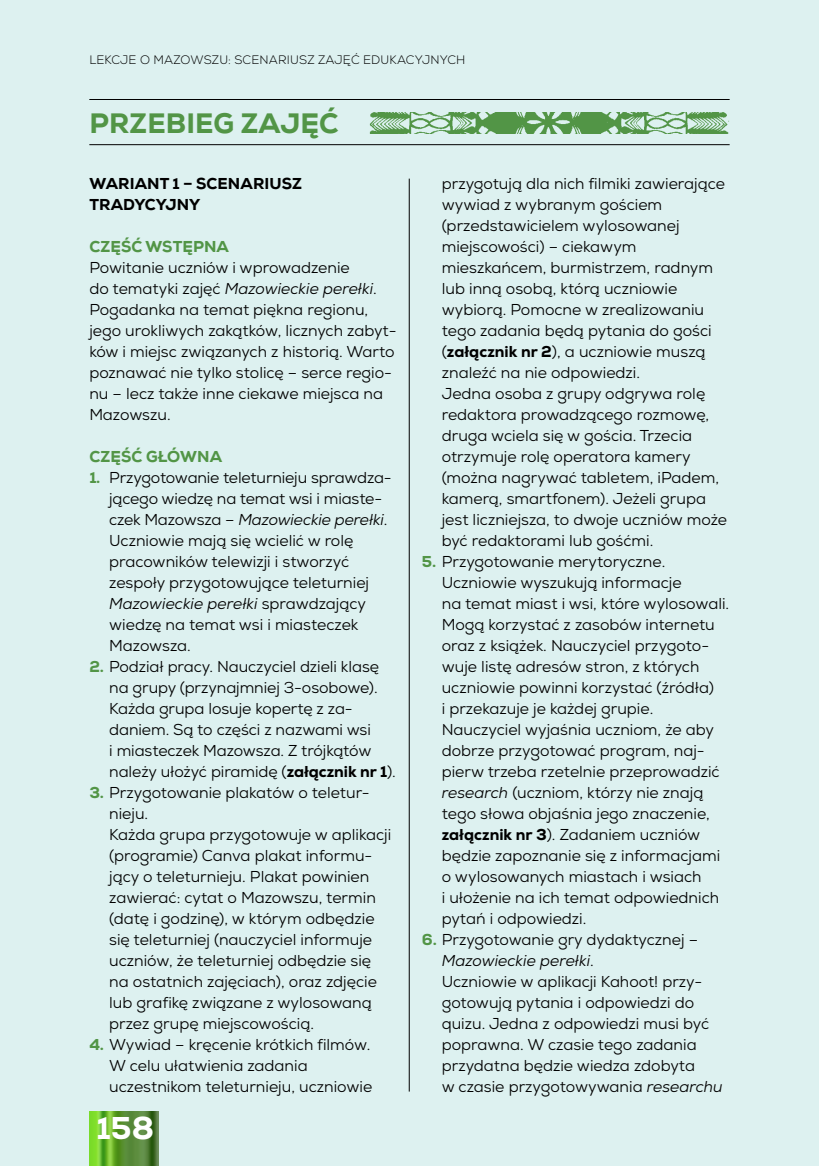
<style>
.page{position:relative;width:819px;height:1166px;background:#ddf1f0}
.page>*{position:absolute;margin:0;border:0;box-sizing:border-box;transform-origin:0 0}
.t1{font:800 31.5px "Nexa";color:#fff}
.t2{font:800 28px "Nexa";letter-spacing:.005em;color:#529546}
.t3{font:15.75px/21px "Nexa";color:#000}
.t4{font:800 15.75px/21px "Nexa";letter-spacing:.005em;color:#000}
.t5{font:800 15.75px "Nexa";letter-spacing:.005em;color:#529546}
.t6{font:300 12.25px "Nexa";letter-spacing:.015em;color:#000}
.s1{font-style:italic}
.s2{font-weight:800;color:#529546}
.s3{font-weight:800}
</style>
<div class="page">
<img style="left:89px;top:1111px;width:70px;height:55px">
<hr style="left:89px;top:144px;width:640px;height:1px;background:#000">
<hr style="left:89px;top:99px;width:640px;height:1px;background:#000">
<img style="left:369px;top:112px;width:360px;height:22px">
<hr style="left:409px;top:179px;width:1px;height:912px;background:#000">
<p class="t6" style="left:89px;top:52px;width:377px">LEKCJE O MAZOWSZU: SCENARIUSZ ZAJĘĆ EDUKACYJNYCH</p>
<h2 class="t2" style="left:89px;top:105px;width:251px">PRZEBIEG ZAJĘĆ</h2>
<p class="t4" style="left:89px;top:173px;width:214px">WARIANT 1 – SCENARIUSZ<br>TRADYCYJNY</p>
<p class="t5" style="left:89px;top:237px;width:141px">CZĘŚĆ WSTĘPNA</p>
<p class="t3" style="left:89px;top:257px;width:309px">Powitanie uczniów i wprowadzenie<br>do tematyki zajęć <span class="s1">Mazowieckie perełki</span>.<br>Pogadanka na temat piękna regionu, jego urokliwych zakątków, licznych zabyt&shy;ków i miejsc związanych z historią. Warto poznawać nie tylko stolicę – serce regio&shy;nu – lecz także inne ciekawe miejsca na Mazowszu.</p>
<p class="t5" style="left:89px;top:446px;width:134px">CZĘŚĆ GŁÓWNA</p>
<p class="t3" style="left:109px;top:467px;width:284px;text-indent:-20px"><span class="s2">1.</span> Przygotowanie teleturnieju sprawdza&shy;jącego wiedzę na temat wsi i miaste&shy;czek Mazowsza – <span class="s1">Mazowieckie perełki</span>.<br>Uczniowie mają się wcielić w rolę pracowników telewizji i stworzyć zespoły przygotowujące teleturniej <span class="s1">Mazowieckie perełki</span> sprawdzający wiedzę na temat wsi i miasteczek Mazowsza.</p>
<p class="t3" style="left:109px;top:656px;width:288px;text-indent:-20px"><span class="s2">2.</span> Podział pracy. Nauczyciel dzieli klasę na grupy (przynajmniej 3-osobowe).<br>Każda grupa losuje kopertę z za&shy;daniem. Są to części z nazwami wsi<br>i miasteczek Mazowsza. Z trójkątów należy ułożyć piramidę (<span class="s3">załącznik nr 1</span>).</p>
<p class="t3" style="left:109px;top:782px;width:283px;text-indent:-20px"><span class="s2">3.</span> Przygotowanie plakatów o teletur&shy;nieju.<br>Każda grupa przygotowuje w aplikacji (programie) Canva plakat informu&shy;jący o teleturnieju. Plakat powinien zawierać: cytat o Mazowszu, termin (datę i godzinę), w którym odbędzie się teleturniej (nauczyciel informuje uczniów, że teleturniej odbędzie się na ostatnich zajęciach), oraz zdjęcie lub grafikę związane z wylosowaną przez grupę miejscowością.</p>
<p class="t3" style="left:109px;top:1034px;width:264px;text-indent:-20px"><span class="s2">4.</span> Wywiad – kręcenie krótkich filmów.<br>W celu ułatwienia zadania uczestnikom teleturnieju, uczniowie</p>
<h1 class="t1" style="left:97px;top:1108px;width:59px">158</h1>
<p class="t3" style="left:441px;top:173px;width:287px">przygotują dla nich filmiki zawierające wywiad z wybranym gościem (przedstawicielem wylosowanej miejscowości) – ciekawym mieszkańcem, burmistrzem, radnym lub inną osobą, którą uczniowie wybiorą. Pomocne w zrealizowaniu tego zadania będą pytania do gości (<span class="s3">załącznik nr 2</span>), a uczniowie muszą znaleźć na nie odpowiedzi.<br>Jedna osoba z grupy odgrywa rolę redaktora prowadzącego rozmowę, druga wciela się w gościa. Trzecia otrzymuje rolę operatora kamery (można nagrywać tabletem, iPadem, kamerą, smartfonem). Jeżeli grupa jest liczniejsza, to dwoje uczniów może być redaktorami lub gośćmi.</p>
<p class="t3" style="left:441px;top:551px;width:289px;text-indent:-20px"><span class="s2">5.</span> Przygotowanie merytoryczne.<br>Uczniowie wyszukują informacje<br>na temat miast i wsi, które wylosowali.<br>Mogą korzystać z zasobów internetu oraz z książek. Nauczyciel przygoto&shy;wuje listę adresów stron, z których uczniowie powinni korzystać (źródła)<br>i przekazuje je każdej grupie.<br>Nauczyciel wyjaśnia uczniom, że aby dobrze przygotować program, naj&shy;pierw trzeba rzetelnie przeprowadzić <span class="s1">research</span> (uczniom, którzy nie znają tego słowa objaśnia jego znaczenie, <span class="s3">załącznik nr 3</span>). Zadaniem uczniów będzie zapoznanie się z informacjami o wylosowanych miastach i wsiach<br>i ułożenie na ich temat odpowiednich pytań i odpowiedzi.</p>
<p class="t3" style="left:441px;top:929px;width:282px;text-indent:-20px"><span class="s2">6.</span> Przygotowanie gry dydaktycznej – <span class="s1">Mazowieckie perełki</span>.<br>Uczniowie w aplikacji Kahoot! przy&shy;gotowują pytania i odpowiedzi do quizu. Jedna z odpowiedzi musi być poprawna. W czasie tego zadania przydatna będzie wiedza zdobyta<br>w czasie przygotowywania <span class="s1">researchu</span></p>
</div>
